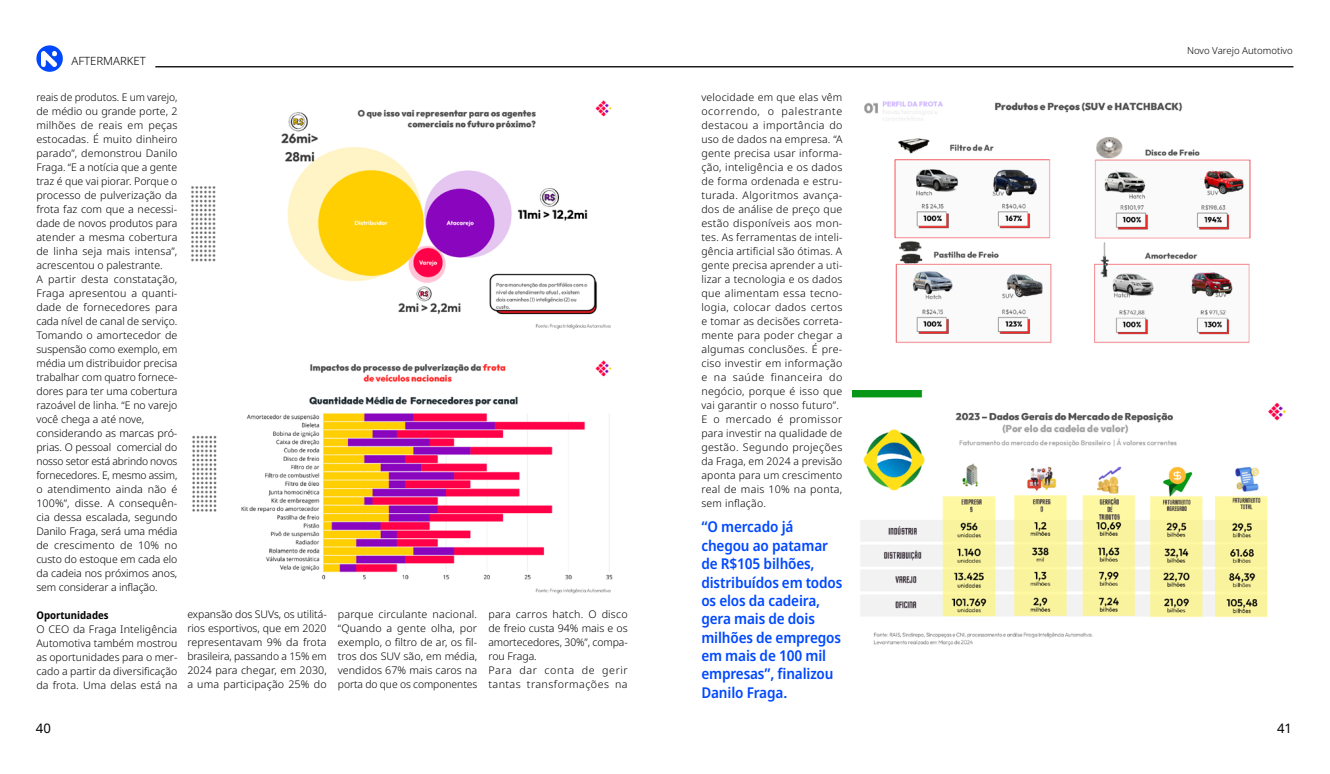
<style>
.page{position:relative;width:1330px;height:774px;background:#fff}
.page>*{position:absolute;margin:0;border:0;box-sizing:border-box;transform-origin:0 0}
.t1{font:600 semi-condensed 14.88px/18.4px "Noto Sans";letter-spacing:-.01em;color:#0048ff}
.t2{font:13.12px "Noto Sans";color:#000}
.t3{font:300 11.38px "Noto Sans";color:#000}
.t4{font:300 10.5px/14px "Noto Sans";letter-spacing:.01em;color:#000}
.t5{font:700 semi-condensed 10.5px "Noto Sans";color:#000}
.t6{font:300 9.62px "Noto Sans";color:#000}
</style>
<div class="page">
<svg style="left:36px;top:45px;width:27px;height:27px"></svg>
<img style="left:41px;top:52px;width:16px;height:14px">
<img style="left:191px;top:100px;width:421px;height:229px">
<img style="left:192px;top:360px;width:421px;height:234px">
<hr style="left:155px;top:66px;width:1138px;height:1px;background:#000">
<img style="left:864px;top:101px;width:387px;height:242px">
<img style="left:852px;top:390px;width:435px;height:256px">
<p class="t3" style="left:71px;top:53px;width:76px">AFTERMARKET</p>
<p class="t4" style="left:36px;top:90px;width:143px">reais de produtos. E um varejo, de médio ou grande porte, 2 milhões de reais em peças estocadas. É muito dinheiro parado”, demonstrou Danilo<br>Fraga. “E a notícia que a gente traz é que vai piorar. Porque o processo de pulverização da frota faz com que a necessi&shy;dade de novos produtos para atender a mesma cobertura de linha seja mais intensa”, acrescentou o palestrante.<br>A partir desta constatação,<br>Fraga apresentou a quanti&shy;dade de fornecedores para cada nível de canal de serviço.<br>Tomando o amortecedor de suspensão como exemplo, em média um distribuidor precisa trabalhar com quatro fornece&shy;dores para ter uma cobertura razoável de linha. “E no varejo você chega a até nove, considerando as marcas pró&shy;prias. O pessoal comercial do nosso setor está abrindo novos fornecedores. E, mesmo assim, o atendimento ainda não é<br>100%”, disse. A consequên&shy;cia dessa escalada, segundo<br>Danilo Fraga, será uma média de crescimento de 10% no custo do estoque em cada elo da cadeia nos próximos anos, sem considerar a inflação.</p>
<p class="t5" style="left:36px;top:607px;width:74px">Oportunidades</p>
<p class="t4" style="left:36px;top:622px;width:142px;text-align:justify">O CEO da Fraga Inteligência Automotiva também mostrou as oportunidades para o mer&shy;cado a partir da diversificação da frota. Uma delas está na</p>
<p class="t4" style="left:187px;top:607px;width:141px;text-align:justify">expansão dos SUVs, os utilitá&shy;rios esportivos, que em 2020 representavam 9% da frota brasileira, passando a 15% em 2024 para chegar, em 2030, a uma participação 25% do</p>
<p class="t4" style="left:338px;top:607px;width:141px;text-align:justify">parque circulante nacional. “Quando a gente olha, por exemplo, o filtro de ar, os fil&shy;tros dos SUV são, em média, vendidos 67% mais caros na porta do que os componentes</p>
<p class="t4" style="left:488px;top:607px;width:141px">para carros hatch. O disco de freio custa 94% mais e os amortecedores, 30%”, compa&shy;rou Fraga.<br>Para dar conta de gerir tantas transformações na</p>
<p class="t4" style="left:701px;top:90px;width:143px">velocidade em que elas vêm ocorrendo, o palestrante destacou a importância do uso de dados na empresa. “A gente precisa usar informa&shy;ção, inteligência e os dados de forma ordenada e estru&shy;turada. Algoritmos avança&shy;dos de análise de preço que estão disponíveis aos mon&shy;tes. As ferramentas de inteli&shy;gência artificial são ótimas. A gente precisa aprender a uti&shy;lizar a tecnologia e os dados que alimentam essa tecno&shy;logia, colocar dados certos e tomar as decisões correta&shy;mente para poder chegar a algumas conclusões. É pre&shy;ciso investir em informação e na saúde financeira do negócio, porque é isso que vai garantir o nosso futuro”.<br>E o mercado é promissor para investir na qualidade de gestão. Segundo projeções da Fraga, em 2024 a previsão aponta para um crescimento real de mais 10% na ponta, sem inflação.</p>
<h1 class="t1" style="left:701px;top:518px;width:142px">“O mercado já chegou ao patamar de R$105 bilhões, distribuídos em todos os elos da cadeira, gera mais de dois milhões de empregos em mais de 100 mil empresas”, finalizou<br>Danilo Fraga.</h1>
<p class="t6" style="left:1187px;top:44px;width:107px">Novo Varejo Automotivo</p>
<p class="t2" style="left:36px;top:719px;width:17px">40</p>
<p class="t2" style="left:1277px;top:719px;width:17px">41</p>
</div>
